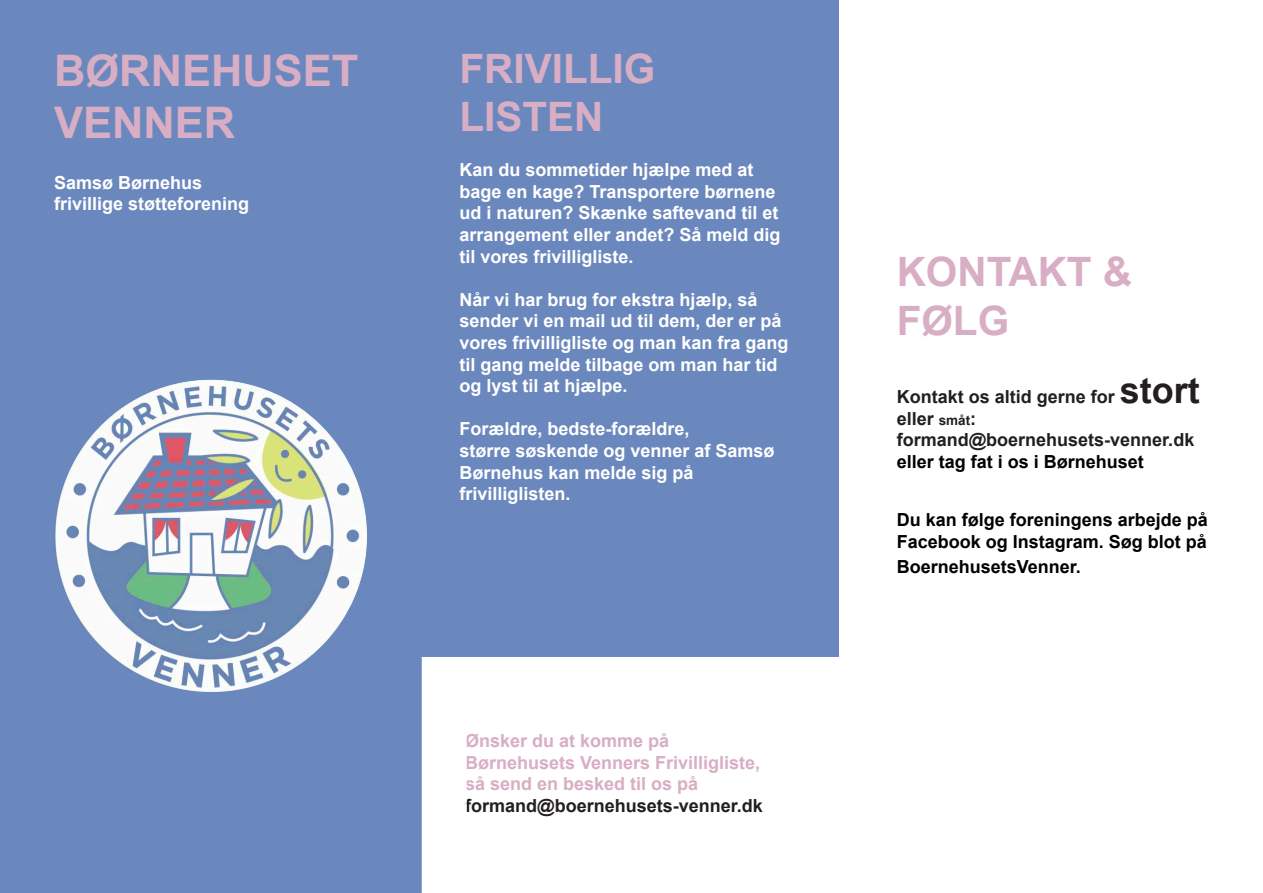
<style>
.page{position:relative;width:1263px;height:893px;background:#6b88be}
.page>*{position:absolute;margin:0;border:0;box-sizing:border-box;transform-origin:0 0}
.t1{font:700 43.5px "Arial";color:#d8aec4}
.t2{font:700 40.5px/48.6px "Arial";color:#d8aec4}
.t3{font:700 18px/21.6px "Arial";color:#fff}
.t4{font:700 18px/21.6px "Arial";color:#000}
.t5{font:700 18px/21.6px "Arial";color:#231f20}
.t6{font:700 18px "Arial";color:#d8aec4}
.s1{font-size:36px}
.s2{font-size:13.5px}
</style>
<div class="page">
<div style="left:839px;top:0;width:424px;height:893px;background:#fff"></div>
<img style="left:54px;top:379px;width:313px;height:314px;border-radius:157px">
<div style="left:422px;top:657px;width:417px;height:236px;background:#fff"></div>
<div style="left:465px;top:693px;width:331px;height:166px;border:2px solid #fff"></div>
<p class="t1" style="left:54px;top:42px;width:306px">BØRNEHUSET</p>
<p class="t1" style="left:54px;top:94px;width:183px">VENNER</p>
<p class="t3" style="left:54px;top:172px;width:150px">Samsø Børnehus</p>
<p class="t3" style="left:54px;top:194px;width:197px">frivillige støtteforening</p>
<p class="t2" style="left:459px;top:45px;width:197px">FRIVILLIG</p>
<p class="t2" style="left:459px;top:94px;width:146px">LISTEN</p>
<p class="t3" style="left:459px;top:160px;width:323px">Kan du sommetider hjælpe med at bage en kage? Transportere børnene ud i naturen? Skænke saftevand til et arrangement eller andet? Så meld dig til vores frivilligliste.</p>
<p class="t3" style="left:459px;top:289px;width:331px">Når vi har brug for ekstra hjælp, så sender vi en mail ud til dem, der er på vores frivilligliste og man kan fra gang til gang melde tilbage om man har tid og lyst til at hjælpe.</p>
<p class="t3" style="left:459px;top:419px;width:232px">Forældre, bedste-forældre,</p>
<p class="t3" style="left:459px;top:440px;width:317px">større søskende og venner af Samsø<br>Børnehus kan melde sig på</p>
<p class="t3" style="left:459px;top:484px;width:113px">frivilliglisten.</p>
<p class="t6" style="left:465px;top:729px;width:206px">Ønsker du at komme på</p>
<p class="t6" style="left:465px;top:750px;width:297px">Børnehusets Venners Frivilligliste,</p>
<p class="t6" style="left:465px;top:772px;width:235px">så send en besked til os på</p>
<p class="t5" style="left:465px;top:795px;width:299px">formand@boernehusets-venner.dk</p>
<p class="t2" style="left:897px;top:249px;width:237px">KONTAKT &amp;<br>FØLG</p>
<p class="t5" style="left:897px;top:387px;width:305px">Kontakt os altid gerne for <span class="s1">stort </span>eller <span class="s2">småt</span>:</p>
<p class="t5" style="left:897px;top:430px;width:299px">formand@boernehusets-venner.dk</p>
<p class="t4" style="left:897px;top:451px;width:249px">eller tag fat i os i Børnehuset</p>
<p class="t4" style="left:897px;top:510px;width:313px">Du kan følge foreningens arbejde på<br>Facebook og Instagram. Søg blot på</p>
<p class="t4" style="left:897px;top:557px;width:186px">BoernehusetsVenner.</p>
</div>
